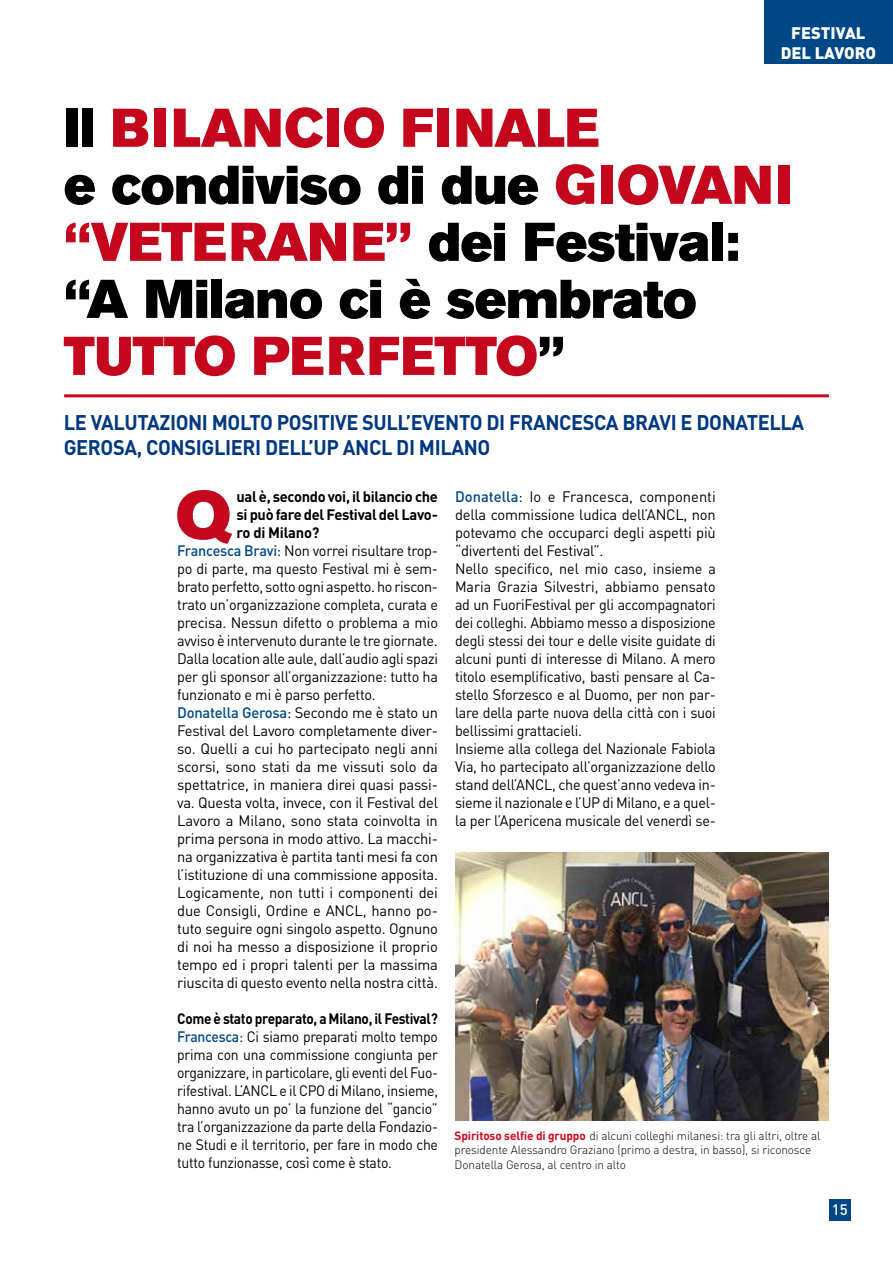
<style>
.page{position:relative;width:893px;height:1263px;background:#fff}
.page>*{position:absolute;margin:0;border:0;box-sizing:border-box;transform-origin:0 0}
.t1{font:66px "Akzidenz Grotesk BE Super";color:#c4071c;scale:1.05 1}
.t2{font:54px/57px "Akzidenz Grotesk BE Super";letter-spacing:-.01em;color:#000}
.t3{font:700 21px/25.2px "DIN";letter-spacing:-.02em;color:#003882;scale:.95 1}
.t4{font:900 16.5px/19.8px "DIN";color:#fff;text-align:center}
.t5{font:15px/18px "DIN";letter-spacing:-.015em;color:#000}
.t6{font:15px/18px "DIN";letter-spacing:-.015em;color:#000;text-align:justify;scale:.93 1}
.t7{font:15px "DIN";letter-spacing:-.015em;color:#000;scale:.96 1}
.t8{font:700 15px "DIN";letter-spacing:-.02em;color:#000}
.t9{font:500 15px "DIN";color:#fff}
.t10{font:300 12px/14.4px "DIN";letter-spacing:-.01em;color:#000}
.s1{color:#c4071c}
.s2{font-weight:500;color:#004885}
.s3{font-weight:700}
.s4{font-weight:700;color:#cd071e}
</style>
<div class="page">
<div style="left:764px;top:0;width:129px;height:64px;background:#004885"></div>
<div style="left:829px;top:1199px;width:21px;height:21px;background:#004885"></div>
<hr style="left:64px;top:394px;width:765px;height:3px;background:#cd071e">
<img style="left:455px;top:852px;width:374px;height:269px">
<p class="t4" style="left:781px;top:22px;width:97px">FESTIVAL<br>DEL LAVORO</p>
<h2 class="t2" style="left:64px;top:100px;width:730px">Il <span class="s1">BILANCIO FINALE<br></span>e condiviso di due <span class="s1">GIOVANI “VETERANE”</span> dei Festival: “A Milano ci è sembrato<br><span class="s1">TUTTO PERFETTO</span>”</h2>
<h3 class="t3" style="left:64px;top:409px;width:781px">LE VALUTAZIONI MOLTO POSITIVE SULL’EVENTO DI FRANCESCA BRAVI E DONATELLA<br>GEROSA, CONSIGLIERI DELL’UP ANCL DI MILANO</h3>
<h1 class="t1" style="left:175px;top:477px;width:55px">Q</h1>
<p class="t8" style="left:236px;top:487px;width:203px">ual è, secondo voi, il bilancio che</p>
<p class="t5" style="left:455px;top:488px;width:262px"><span class="s2">Donatella</span>: Io e Francesca, componenti della commissione ludica dell’ANCL, non potevamo che occuparci degli aspetti più “divertenti del Festival”.<br>Nello specifico, nel mio caso, insieme a Maria Grazia Silvestri, abbiamo pensato ad un FuoriFestival per gli accompagnatori dei colleghi. Abbiamo messo a disposizione degli stessi dei tour e delle visite guidate di alcuni punti di interesse di Milano. A mero titolo esemplificativo, basti pensare al Ca&shy;stello Sforzesco e al Duomo, per non par&shy;lare della parte nuova della città con i suoi bellissimi grattacieli.<br>Insieme alla collega del Nazionale Fabiola Via, ho partecipato all’organizzazione dello stand dell’ANCL, che quest’anno vedeva in&shy;sieme il nazionale e l’UP di Milano, e a quel&shy;la per l’Apericena musicale del venerdì se-</p>
<p class="t8" style="left:236px;top:505px;width:203px">si può fare del Festival del Lavo-</p>
<p class="t8" style="left:236px;top:523px;width:85px">ro di Milano?</p>
<p class="t7" style="left:177px;top:542px;width:273px"><span class="s2">Francesca Bravi</span>: Non vorrei risultare trop-</p>
<p class="t7" style="left:177px;top:560px;width:273px">po di parte, ma questo Festival mi è sem-</p>
<p class="t7" style="left:177px;top:578px;width:273px">brato perfetto, sotto ogni aspetto. ho riscon-</p>
<p class="t7" style="left:177px;top:596px;width:273px">trato un’organizzazione completa, curata e</p>
<p class="t7" style="left:177px;top:614px;width:273px">precisa. Nessun difetto o problema a mio</p>
<p class="t7" style="left:177px;top:632px;width:273px">avviso è intervenuto durante le tre giornate.</p>
<p class="t7" style="left:177px;top:650px;width:273px">Dalla location alle aule, dall’audio agli spazi</p>
<p class="t7" style="left:177px;top:668px;width:273px">per gli sponsor all’organizzazione: tutto ha</p>
<p class="t7" style="left:177px;top:686px;width:208px">funzionato e mi è parso perfetto.</p>
<p class="t5" style="left:177px;top:704px;width:262px"><span class="s2">Donatella Gerosa</span>: Secondo me è stato un</p>
<p class="t5" style="left:177px;top:722px;width:262px">Festival del Lavoro completamente diver-</p>
<p class="t5" style="left:177px;top:740px;width:262px">so. Quelli a cui ho partecipato negli anni</p>
<p class="t5" style="left:177px;top:758px;width:262px">scorsi, sono stati da me vissuti solo da</p>
<p class="t5" style="left:177px;top:776px;width:262px">spettatrice, in maniera direi quasi passi-</p>
<p class="t5" style="left:177px;top:794px;width:262px">va. Questa volta, invece, con il Festival del</p>
<p class="t5" style="left:177px;top:812px;width:262px">Lavoro a Milano, sono stata coinvolta in</p>
<p class="t5" style="left:177px;top:830px;width:262px">prima persona in modo attivo. La macchi-</p>
<p class="t5" style="left:177px;top:848px;width:262px">na organizzativa è partita tanti mesi fa con</p>
<p class="t5" style="left:177px;top:866px;width:262px">l’istituzione di una commissione apposita.</p>
<p class="t5" style="left:177px;top:884px;width:262px">Logicamente, non tutti i componenti dei</p>
<p class="t5" style="left:177px;top:902px;width:262px">due Consigli, Ordine e ANCL, hanno po-</p>
<p class="t5" style="left:177px;top:920px;width:262px">tuto seguire ogni singolo aspetto. Ognuno</p>
<p class="t5" style="left:177px;top:938px;width:262px">di noi ha messo a disposizione il proprio</p>
<p class="t5" style="left:177px;top:956px;width:262px">tempo ed i propri talenti per la massima</p>
<p class="t5" style="left:177px;top:974px;width:262px">riuscita di questo evento nella nostra città.</p>
<p class="t6" style="left:177px;top:1010px;width:282px"><span class="s3">Come è stato preparato, a Milano, il Festival?<br></span><span class="s2">Francesca</span>: Ci siamo preparati molto tempo prima con una commissione congiunta per organizzare, in particolare, gli eventi del Fuo&shy;rifestival. L’ANCL e il CPO di Milano, insieme, hanno avuto un po’ la funzione del “gancio” tra l’organizzazione da parte della Fondazio&shy;ne Studi e il territorio, per fare in modo che tutto funzionasse, così come è stato.</p>
<p class="t10" style="left:455px;top:1128px;width:367px"><span class="s4">Spiritoso selfie di gruppo</span> di alcuni colleghi milanesi: tra gli altri, oltre al presidente Alessandro Graziano (primo a destra, in basso), si riconosce<br>Donatella Gerosa, al centro in alto</p>
<p class="t9" style="left:832px;top:1200px;width:17px">15</p>
</div>
